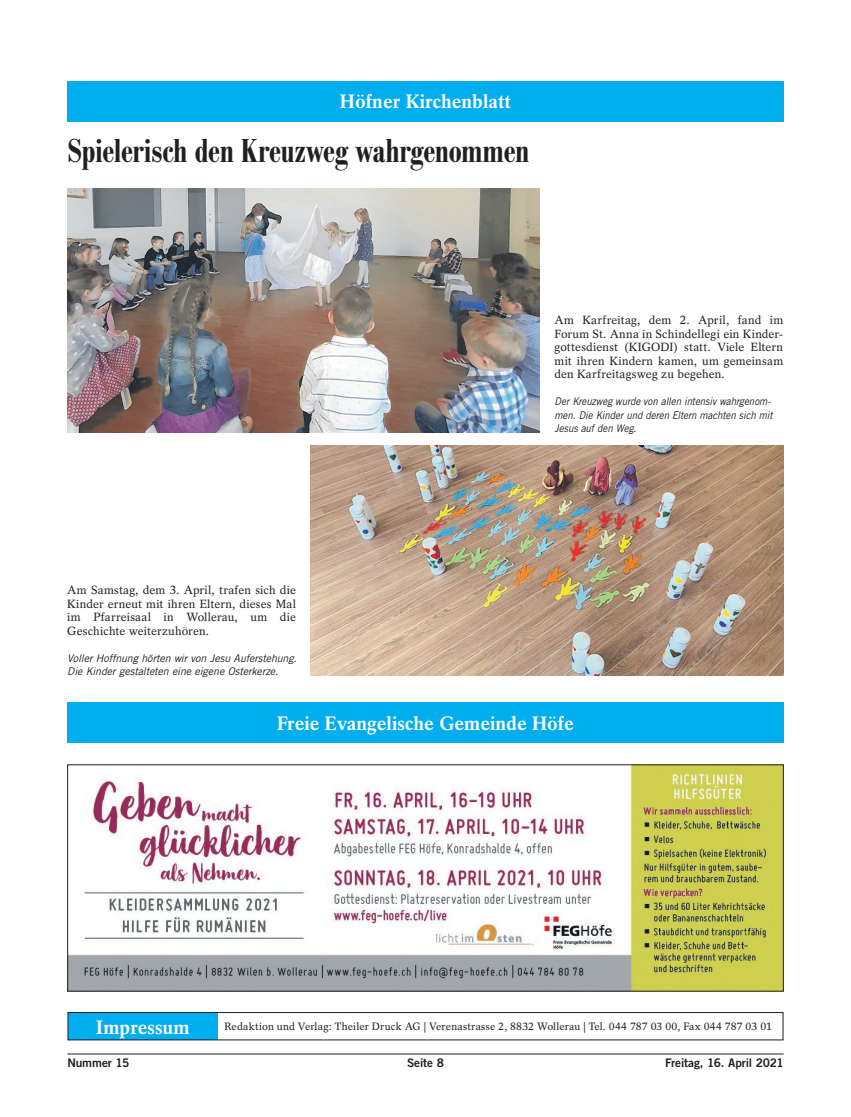
<style>
.page{position:relative;width:851px;height:1117px;background:#fff}
.page>*{position:absolute;margin:0;border:0;box-sizing:border-box;transform-origin:0 0}
.t1{font:500 condensed 32.5px "Bodoni BE";color:#231f20}
.t2{font:700 19.38px "Rotation";color:#fff}
.t3{font:11.88px/13.5px "Rotation";letter-spacing:.015em;color:#231f20;text-align:justify}
.t4{font:11.88px "Trade Gothic Bold Two";letter-spacing:-.01em;color:#231f20}
.t5{font:italic 10.62px/13.5px "Trade Gothic";letter-spacing:-.005em;color:#231f20;scale:.92 1}
.t6{font:10.62px "Rotation";letter-spacing:.01em;color:#231f20}
.t7{font:italic 10.62px/13.5px "Trade Gothic";letter-spacing:-.005em;color:#231f20}
</style>
<div class="page">
<hr style="left:67px;top:1053px;width:716px;height:1px;background:#231f20">
<div style="left:67px;top:81px;width:716px;height:40px;background:#00aeef"></div>
<div style="left:68px;top:1012px;width:150px;height:27px;background:#00aeef"></div>
<div style="left:68px;top:1012px;width:715px;height:27px;border:1px solid #231f20"></div>
<div style="left:67px;top:702px;width:716px;height:40px;background:#00aeef"></div>
<img style="left:69px;top:766px;width:712px;height:223px">
<img style="left:67px;top:189px;width:473px;height:243px">
<img style="left:310px;top:445px;width:473px;height:230px">
<h2 class="t2" style="left:340px;top:90px;width:172px">Höfner Kirchenblatt</h2>
<h1 class="t1" style="left:67px;top:133px;width:463px">Spielerisch den Kreuzweg wahrgenommen</h1>
<p class="t3" style="left:554px;top:313px;width:230px">Am Karfreitag, dem 2. April, fand im Forum St. Anna in Schindellegi ein Kinder&shy;gottesdienst (KIGODI) statt. Viele Eltern mit ihren Kindern kamen, um gemeinsam den Karfreitagsweg zu begehen.</p>
<p class="t5" style="left:554px;top:394px;width:239px">Der Kreuzweg wurde von allen intensiv wahrgenom&shy;men. Die Kinder und deren Eltern machten sich mit<br>Jesus auf den Weg.</p>
<p class="t3" style="left:67px;top:583px;width:230px">Am Samstag, dem 3. April, trafen sich die Kinder erneut mit ihren Eltern, dieses Mal im Pfarreisaal in Wollerau, um die Geschichte weiterzuhören.</p>
<p class="t7" style="left:67px;top:651px;width:231px">Voller Hoffnung hörten wir von Jesu Auferstehung.<br>Die Kinder gestalteten eine eigene Osterkerze.</p>
<h2 class="t2" style="left:277px;top:711px;width:298px">Freie Evangelische Gemeinde Höfe</h2>
<h2 class="t2" style="left:96px;top:1015px;width:95px">Impressum</h2>
<p class="t6" style="left:224px;top:1020px;width:549px">Redaktion und Verlag: Theiler Druck AG | Verenastrasse 2, 8832 Wollerau | Tel. 044 787 03 00, Fax 044 787 03 01</p>
<p class="t4" style="left:67px;top:1055px;width:64px">Nummer 15</p>
<p class="t4" style="left:407px;top:1055px;width:38px">Seite 8</p>
<p class="t4" style="left:665px;top:1055px;width:120px">Freitag, 16. April 2021</p>
</div>
